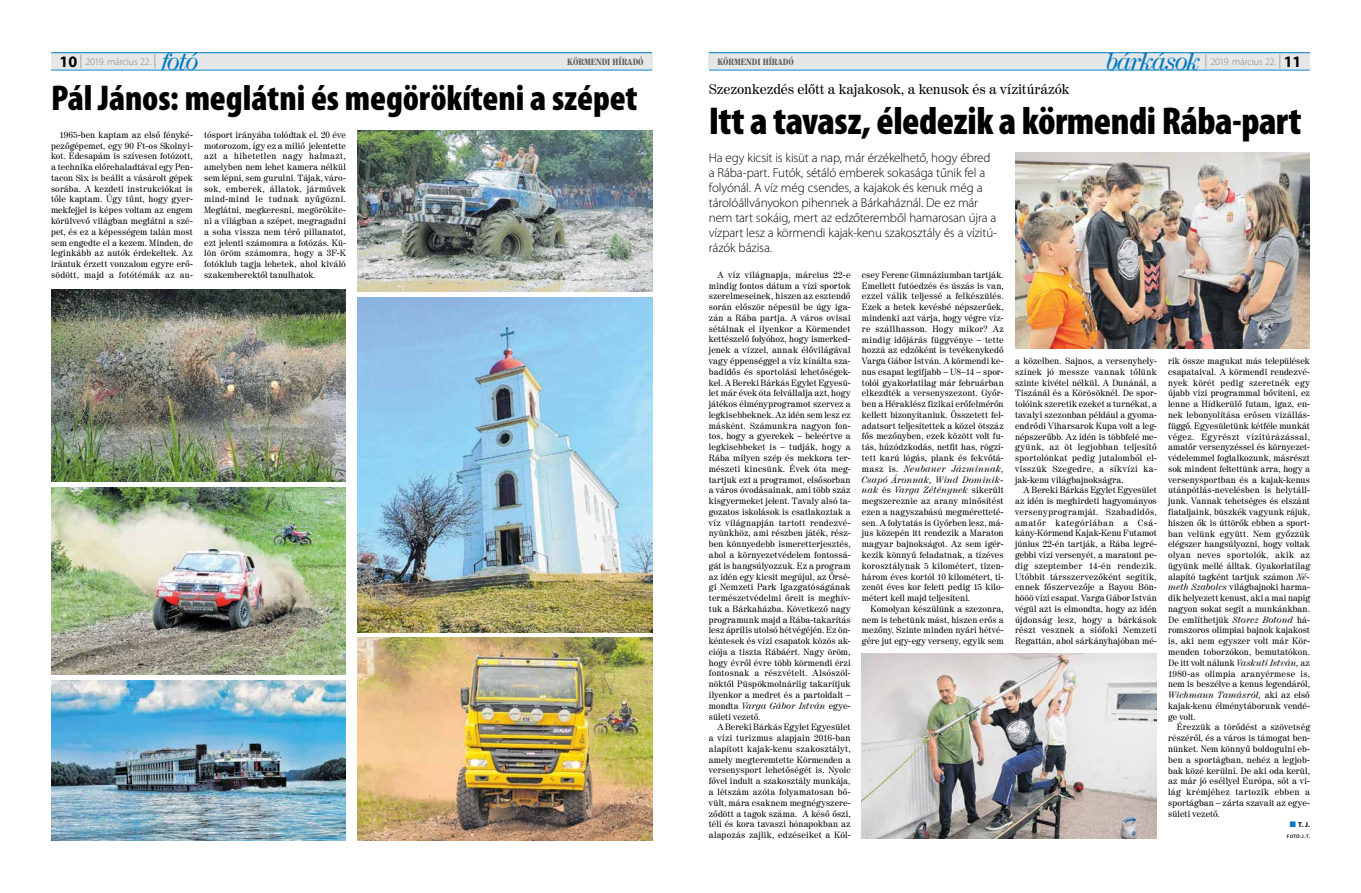
<style>
.page{position:relative;width:1361px;height:893px;background:#fff}
.page>*{position:absolute;margin:0;border:0;box-sizing:border-box;transform-origin:0 0}
.t1{font:900 condensed 39px "Myriad Pro";letter-spacing:-.01em;color:#000}
.t2{font:900 condensed 36px "Myriad Pro";letter-spacing:-.005em;color:#000}
.t3{font:700 16px "Myriad Pro";color:#000}
.t4{font:14px "Century 725 PFL";letter-spacing:-.005em;color:#000}
.t5{font:300 13px/15px "Myriad Pro";letter-spacing:-.01em;color:#000}
.t6{font:300 10px "Myriad Pro";letter-spacing:-.01em;color:#808285}
.t7{font:9px/10.8px "Century 725 PFL";letter-spacing:.01em;color:#000;text-align:justify}
.t8{font:700 9px "Century 725 Cn PFL";color:#58595b}
.t9{font:700 7px "Myriad Pro";color:#000}
.t10{font:600 5px "Myriad Pro";color:#000}
.s1{font-size:14px}
.s2{font-family:"Century 725 PFL";font-weight:400;font-style:italic;font-size:24px;color:#007ac2}
.s3{font-style:italic}
.s4{color:#007ac2}
</style>
<div class="page">
<div style="left:51px;top:54px;width:601px;height:15px;background:#e6e7e8"></div>
<div style="left:709px;top:54px;width:601px;height:15px;background:#e6e7e8"></div>
<hr style="left:51px;top:70px;width:601px;height:1px;background:#007ac2">
<hr style="left:709px;top:70px;width:601px;height:1px;background:#007ac2">
<hr style="left:51px;top:52px;width:601px;height:1px;background:#007ac2">
<hr style="left:709px;top:52px;width:601px;height:1px;background:#007ac2">
<img style="left:357px;top:130px;width:295px;height:162px">
<img style="left:51px;top:488px;width:295px;height:187px">
<img style="left:51px;top:680px;width:295px;height:160px">
<img style="left:357px;top:638px;width:295px;height:202px">
<img style="left:357px;top:298px;width:295px;height:334px">
<img style="left:1015px;top:152px;width:295px;height:197px">
<img style="left:862px;top:654px;width:295px;height:184px">
<img style="left:51px;top:289px;width:295px;height:193px">
<p class="t6" style="left:79px;top:56px;width:121px"><span class="s1">|</span> 2019. március 22. <span class="s1">|</span> <span class="s2">fotó</span></p>
<p class="t6" style="left:1106px;top:56px;width:176px"><span class="s2">bárkások</span> <span class="s1">|</span> 2019. március 22. <span class="s1">|</span></p>
<h3 class="t3" style="left:60px;top:51px;width:19px">10</h3>
<p class="t8" style="left:567px;top:56px;width:78px">KÖRMENDI HÍRADÓ</p>
<p class="t8" style="left:717px;top:56px;width:78px">KÖRMENDI HÍRADÓ</p>
<h3 class="t3" style="left:1283px;top:51px;width:19px">11</h3>
<h2 class="t2" style="left:51px;top:78px;width:588px">Pál János: meglátni és megörökíteni a szépet</h2>
<h3 class="t4" style="left:709px;top:80px;width:362px">Szezonkezdés előtt a kajakosok, a kenusok és a vízitúrázók</h3>
<h1 class="t1" style="left:709px;top:100px;width:594px">Itt a tavasz, éledezik a körmendi Rába-part</h1>
<p class="t7" style="left:51px;top:129px;width:143px;text-indent:9px">1965-ben kaptam az első fényké&shy;pezőgépemet, egy 90 Ft-os Skolnyi&shy;kot. Édesapám is szívesen fotózott, a technika előrehaladtával egy Pen&shy;tacon Six is beállt a vásárolt gépek sorába. A kezdeti instrukciókat is tőle kaptam. Úgy tűnt, hogy gyer&shy;mekfejjel is képes voltam az engem körülvevő világban meglátni a szé&shy;pet, és ez a képességem talán most sem engedte el a kezem. Minden, de leginkább az autók érdekeltek. Az irántuk érzett vonzalom egyre erő&shy;södött, majd a fotótémák az au-</p>
<p class="t7" style="left:204px;top:129px;width:143px">tósport irányába tolódtak el. 20 éve motorozom, így ez a miliő jelentette azt a hihetetlen nagy halmazt, amelyben nem lehet kamera nélkül sem lépni, sem gurulni. Tájak, váro&shy;sok, emberek, állatok, járművek mind-mind le tudnak nyűgözni.<br>Meglátni, megkeresni, megörökíte&shy;ni a világban a szépet, megragadni a soha vissza nem térő pillanatot, ezt jelenti számomra a fotózás. Kü&shy;lön öröm számomra, hogy a 3F-K fotóklub tagja lehetek, ahol kiváló szakemberektől tanulhatok.</p>
<p class="t5" style="left:709px;top:150px;width:290px">Ha egy kicsit is kisüt a nap, már érzékelhető, hogy ébred a Rába-part. Futók, sétáló emberek sokasága tűnik fel a folyónál. A víz még csendes, a kajakok és kenuk még a tárolóállványokon pihennek a Bárkaháznál. De ez már nem tart sokáig, mert az edzőteremből hamarosan újra a vízpart lesz a körmendi kajak-kenu szakosztály és a vízitú&shy;rázók bázisa.</p>
<p class="t7" style="left:709px;top:269px;width:143px;text-indent:9px">A víz világnapja, március 22-e mindig fontos dátum a vízi sportok szerelmeseinek, hiszen az esztendő során először népesül be úgy iga&shy;zán a Rába partja. A város ovisai sétálnak el ilyenkor a Körmendet kettészelő folyóhoz, hogy ismerked&shy;jenek a vízzel, annak élővilágával vagy éppenséggel a víz kínálta sza&shy;badidős és sportolási lehetőségek&shy;kel. A Bereki Bárkás Egylet Egyesü&shy;let már évek óta felvállalja azt, hogy játékos élményprogramot szervez a legkisebbeknek. Az idén sem lesz ez másként. Számunkra nagyon fon&shy;tos, hogy a gyerekek – beleértve a legkisebbeket is – tudják, hogy a Rába milyen szép és mekkora ter&shy;mészeti kincsünk. Évek óta meg&shy;tartjuk ezt a programot, elsősorban a város óvodásainak, ami több száz kisgyermeket jelent. Tavaly alsó ta&shy;gozatos iskolások is csatlakoztak a víz világnapján tartott rendezvé&shy;nyünkhöz, ami részben játék, rész&shy;ben könnyedebb ismeretterjesztés, ahol a környezetvédelem fontossá&shy;gát is hangsúlyozzuk. Ez a program az idén egy kicsit megújul, az Őrsé&shy;gi Nemzeti Park Igazgatóságának természetvédelmi őreit is meghív&shy;tuk a Bárkaházba. Következő nagy programunk majd a Rába-takarítás lesz április utolsó hétvégéjén. Ez ön&shy;kéntesek és vízi csapatok közös ak&shy;ciója a tiszta Rábáért. Nagy öröm, hogy évről évre több körmendi érzi fontosnak a részvételt. Alsószöl&shy;nöktől Püspökmolnáriig takarítjuk ilyenkor a medret és a partoldalt – mondta <span class="s3">Varga Gábor István</span> egye&shy;sületi vezető.</p>
<p class="t7" style="left:709px;top:722px;width:143px;text-indent:9px">A Bereki Bárkás Egylet Egyesület a vízi turizmus alapjain 2016-ban alapított kajak-kenu szakosztályt, amely megteremtette Körmenden a versenysport lehetőségét is. Nyolc fővel indult a szakosztály munkája, a létszám azóta folyamatosan bő&shy;vült, mára csaknem megnégyszere&shy;ződött a tagok száma. A késő őszi, téli és kora tavaszi hónapokban az alapozás zajlik, edzéseiket a Köl-</p>
<p class="t7" style="left:862px;top:269px;width:143px">csey Ferenc Gimnáziumban tartják.<br>Emellett futóedzés és úszás is van, ezzel válik teljessé a felkészülés.<br>Ezek a hetek kevésbé népszerűek, mindenki azt várja, hogy végre víz&shy;re szállhasson. Hogy mikor? Az mindig időjárás függvénye – tette hozzá az edzőként is tevékenykedő Varga Gábor István. A körmendi ke&shy;nus csapat legifjabb – U8–14 – spor&shy;tolói gyakorlatilag már februárban elkezdték a versenyszezont. Győr&shy;ben a Héraklész fizikai erőfelmérőn kellett bizonyítaniuk. Összetett fel&shy;adatsort teljesítettek a közel ötszáz fős mezőnyben, ezek között volt fu&shy;tás, húzódzkodás, netfit has, rögzí&shy;tett karú lógás, plank és fekvőtá&shy;masz is. <span class="s3">Neubauer Jázminnak, Csapó Áronnak, Wind Dominik&shy;nak</span> és <span class="s3">Varga Zéténynek</span> sikerült megszereznie az arany minősítést ezen a nagyszabású megméretteté&shy;sen. A folytatás is Győrben lesz, má&shy;jus közepén itt rendezik a Maraton magyar bajnokságot. Az sem ígér&shy;kezik könnyű feladatnak, a tízéves korosztálynak 5 kilométert, tizen&shy;három éves kortól 10 kilométert, ti&shy;zenöt éves kor felett pedig 15 kilo&shy;métert kell majd teljesíteni.</p>
<p class="t7" style="left:862px;top:603px;width:143px;text-indent:9px">Komolyan készülünk a szezonra, nem is tehetünk mást, hiszen erős a mezőny. Szinte minden nyári hétvé&shy;gére jut egy-egy verseny, egyik sem</p>
<p class="t7" style="left:1168px;top:355px;width:143px">rik össze magukat más települések csapataival. A körmendi rendezvé&shy;nyek körét pedig szeretnék egy újabb vízi programmal bővíteni, ez lenne a Hídkerülő futam, igaz, en&shy;nek lebonyolítása erősen vízállás&shy;függő. Egyesületünk kétféle munkát végez. Egyrészt vízitúrázással, amatőr versenyzéssel és környezet&shy;védelemmel foglalkozunk, másrészt sok mindent feltettünk arra, hogy a versenysportban és a kajak-kenus utánpótlás-nevelésben is helytáll&shy;junk. Vannak tehetséges és elszánt fiataljaink, büszkék vagyunk rájuk, hiszen ők is úttörők ebben a sport&shy;ban velünk együtt. Nem győzzük elégszer hangsúlyozni, hogy voltak olyan neves sportolók, akik az ügyünk mellé álltak. Gyakorlatilag alapító tagként tartjuk számon <span class="s3">Né&shy;meth Szabolcs</span> világbajnoki harma&shy;dik helyezett kenust, aki a mai napig nagyon sokat segít a munkánkban.<br>De említhetjük <span class="s3">Storcz Botond</span> há&shy;romszoros olimpiai bajnok kajakost is, aki nem egyszer volt már Kör&shy;menden toborzókon, bemutatókon.<br>De itt volt nálunk <span class="s3">Vaskuti István,</span> az 1980-as olimpia aranyérmese is, nem is beszélve a kenus legendáról, <span class="s3">Wichmann Tamásról,</span> aki az első kajak-kenu élménytáborunk vendé&shy;ge volt.</p>
<p class="t7" style="left:1168px;top:722px;width:143px;text-indent:9px">Érezzük a törődést a szövetség részéről, és a város is támogat ben&shy;nünket. Nem könnyű boldogulni eb&shy;ben a sportágban, nehéz a legjob&shy;bak közé kerülni. De aki oda kerül, az már jó eséllyel Európa, sőt a vi&shy;lág krémjéhez tartozik ebben a sportágban – zárta szavait az egye&shy;sületi vezető.</p>
<p class="t9" style="left:1290px;top:820px;width:21px"><span class="s4">■</span> T. J.</p>
<p class="t10" style="left:1287px;top:833px;width:24px">FOTÓ: J. T.</p>
<p class="t7" style="left:1015px;top:355px;width:143px">a közelben. Sajnos, a versenyhely&shy;színek jó messze vannak tőlünk szinte kivétel nélkül. A Dunánál, a Tiszánál és a Körösöknél. De spor&shy;tolóink szeretik ezeket a turnékat, a tavalyi szezonban például a gyoma&shy;endrődi Viharsarok Kupa volt a leg&shy;népszerűbb. Az idén is többfelé me&shy;gyünk, az öt legjobban teljesítő sportolónkat pedig jutalomból el&shy;visszük Szegedre, a síkvízi ka&shy;jak-kenu világbajnokságra.</p>
<p class="t7" style="left:1015px;top:485px;width:143px;text-indent:9px">A Bereki Bárkás Egylet Egyesület az idén is meghirdeti hagyományos versenyprogramját. Szabadidős, amatőr kategóriában a Csá&shy;kány-Körmend Kajak-Kenu Futamot június 22-én tartják, a Rába legré&shy;gebbi vízi versenyét, a maratont pe&shy;dig szeptember 14-én rendezik.<br>Utóbbit társszervezőként segítik, ennek főszervezője a Bayou Bön&shy;hööö vízi csapat. Varga Gábor István végül azt is elmondta, hogy az idén újdonság lesz, hogy a bárkások részt vesznek a siófoki Nemzeti Regattán, ahol sárkányhajóban mé-</p>
</div>
